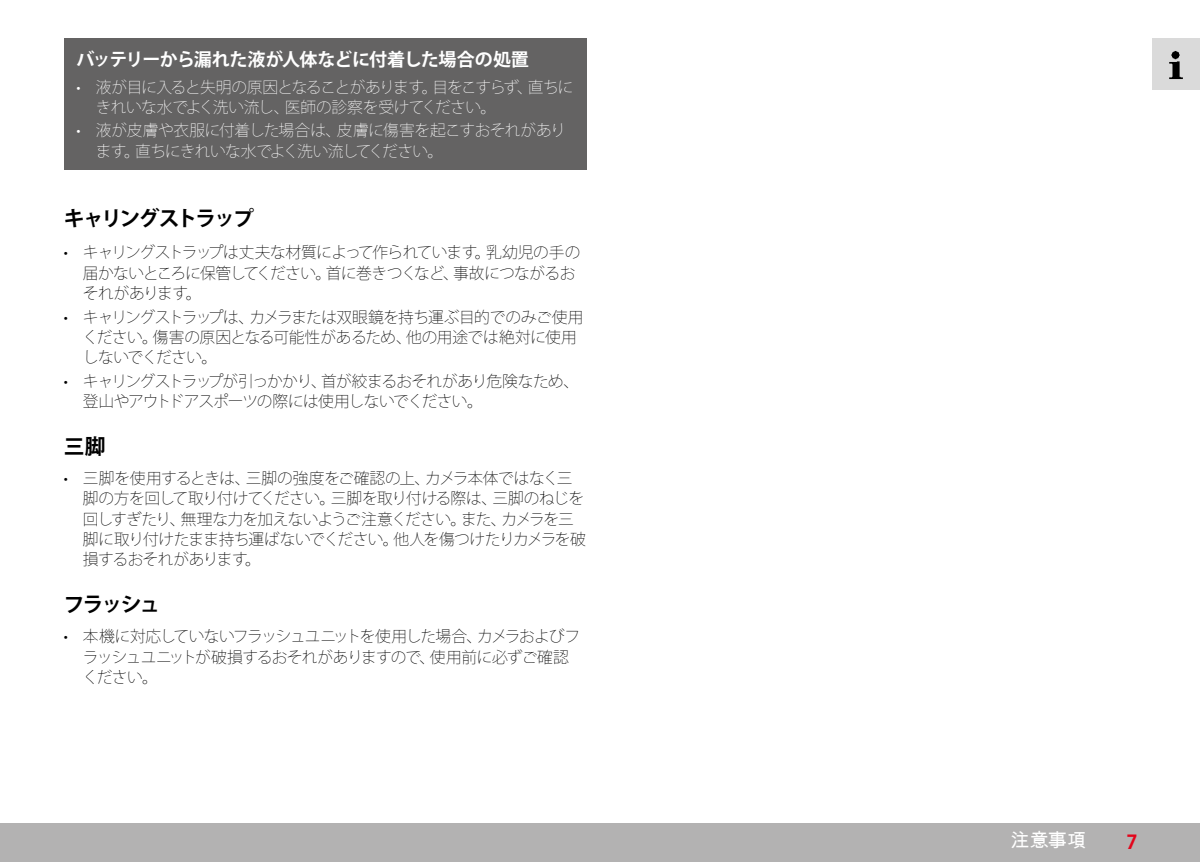
<style>
.page{position:relative;width:1200px;height:862px;background:#fff}
.page>*{position:absolute;margin:0;border:0;box-sizing:border-box;transform-origin:0 0}
.t1{font:700 20.7px "Koz Go Pr 6 N";letter-spacing:-.09em;color:#000}
.t2{font:19.12px "Arial Unicode MS";color:#fff}
.t3{font:700 19.12px "Koz Go Pr 6 N";color:#e3051b}
.t4{font:700 18px "Koz Go Pr 6 N";letter-spacing:-.03em;color:#fff}
.t5{font:200 15.75px/20.2px "Koz Go Pr 6 N";letter-spacing:-.045em;color:#000}
.t6{font:200 15.75px/20.2px "Koz Go Pr 6 N";letter-spacing:-.04em;color:#fff}
</style>
<div class="page">
<div style="left:0;top:823px;width:1199px;height:38px;background:#b3b2b2"></div>
<div style="left:1151px;top:38px;width:48px;height:51px;background:#dadada"></div>
<img style="left:1169px;top:51px;width:14px;height:28px">
<div style="left:64px;top:38px;width:522px;height:131px;background:#646363"></div>
<p class="t4" style="left:77px;top:49px;width:453px">バッテリーから漏れた液が人体などに付着した場合の処置</p>
<p class="t6" style="left:96px;top:77px;width:479px;text-indent:-19px">• 液が目に入ると失明の原因となることがあります。目をこすらず、直ちにきれいな水でよく洗い流し、医師の診察を受けてください。</p>
<p class="t6" style="left:96px;top:121px;width:471px;text-indent:-19px">• 液が皮膚や衣服に付着した場合は、皮膚に傷害を起こすおそれがあります。直ちにきれいな水でよく洗い流してください。</p>
<h1 class="t1" style="left:64px;top:207px;width:191px">キャリングストラップ</h1>
<p class="t5" style="left:83px;top:243px;width:499px;text-indent:-19px">• キャリングストラップは丈夫な材質によって作られています。乳幼児の手の届かないところに保管してください。首に巻きつくなど、事故につながるおそれがあります。</p>
<p class="t5" style="left:83px;top:307px;width:502px;text-indent:-19px">• キャリングストラップは、カメラまたは双眼鏡を持ち運ぶ目的でのみご使用ください。傷害の原因となる可能性があるため、他の用途では絶対に使用しないでください。</p>
<p class="t5" style="left:83px;top:371px;width:497px;text-indent:-19px">• キャリングストラップが引っかかり、首が絞まるおそれがあり危険なため、登山やアウトドアスポーツの際には使用しないでください。</p>
<h1 class="t1" style="left:64px;top:434px;width:43px">三脚</h1>
<p class="t5" style="left:83px;top:468px;width:504px;text-indent:-19px">• 三脚を使用するときは、三脚の強度をご確認の上、カメラ本体ではなく三脚の方を回して取り付けてください。三脚を取り付ける際は、三脚のねじを回しすぎたり、無理な力を加えないようご注意ください。また、カメラを三脚に取り付けたまま持ち運ばないでください。他人を傷つけたりカメラを破損するおそれがあります。</p>
<h1 class="t1" style="left:64px;top:592px;width:98px">フラッシュ</h1>
<p class="t5" style="left:83px;top:626px;width:499px;text-indent:-19px">• 本機に対応していないフラッシュユニットを使用した場合、カメラおよびフラッシュユニットが破損するおそれがありますので、使用前に必ずご確認ください。</p>
<p class="t2" style="left:1010px;top:825px;width:77px">注意事項</p>
<p class="t3" style="left:1126px;top:830px;width:12px">7</p>
</div>
